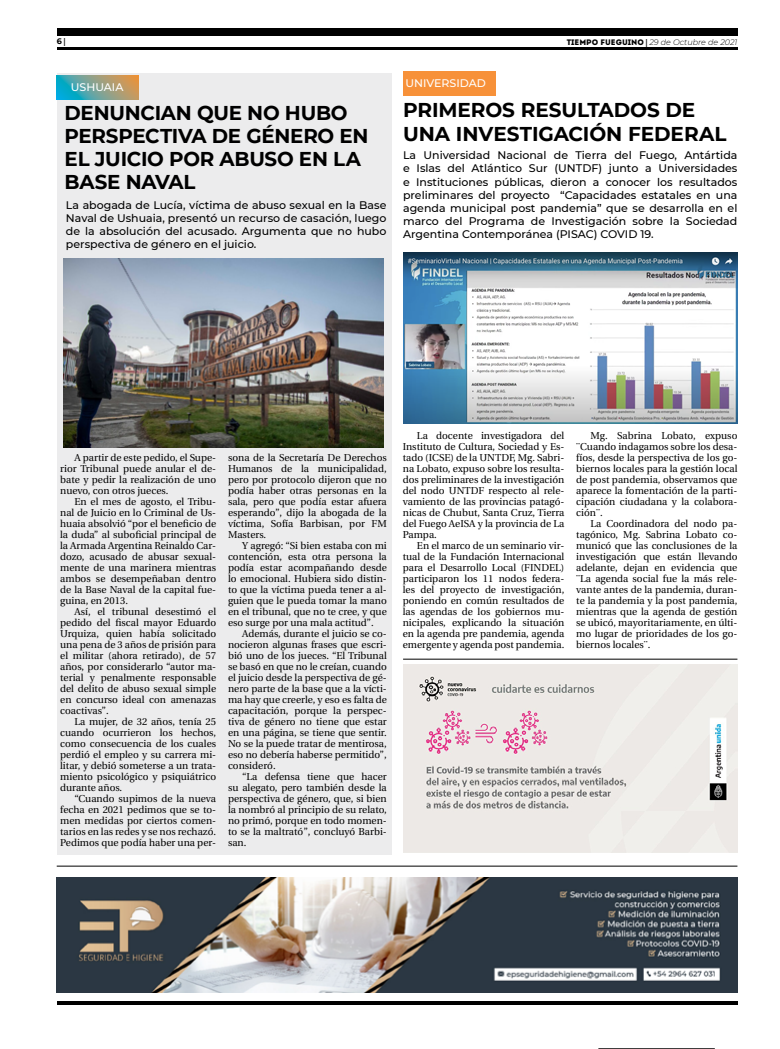
<style>
.page{position:relative;width:780px;height:1049px;background:#fff}
.page>*{position:absolute;margin:0;border:0;box-sizing:border-box;transform-origin:0 0}
.t1{font:700 20px/23px "Montserrat";letter-spacing:-.01em;color:#000}
.t2{font:500 11px/13px "Montserrat";color:#000;text-align:justify}
.t3{font:500 11px "Montserrat";color:#fff}
.t4{font:10px/11px "Utopia";color:#000;text-align:justify}
.t5{font:italic 300 8px "Montserrat";color:#000}
.t6{font:700 8px "Montserrat";color:#000}
.s1{font-family:"Utopia"}
.s2{font-family:"Intro";font-weight:400;font-style:normal}
.s3{font-family:"Utopia";font-weight:700;font-style:normal}
</style>
<div class="page">
<hr style="left:57px;top:48px;width:680px;height:2px;background:#000">
<div style="left:57px;top:28px;width:680px;height:7px;background:#000"></div>
<hr style="left:57px;top:1001px;width:680px;height:4px;background:#000">
<hr style="left:598px;top:1048px;width:116px;height:1px;background:#000">
<div style="left:57px;top:74px;width:334px;height:781px;background:#ececed"></div>
<img style="left:403px;top:665px;width:334px;height:188px">
<img style="left:57px;top:877px;width:680px;height:115px">
<hr style="left:57px;top:865px;width:680px;height:1px;background:#000">
<svg style="left:57px;top:75px;width:82px;height:24px;background:#7aa18f"></svg>
<img style="left:64px;top:258px;width:320px;height:189px">
<div style="left:403px;top:72px;width:92px;height:24px;background:#f79139"></div>
<img style="left:403px;top:252px;width:334px;height:172px">
<hr style="left:403px;top:659px;width:334px;height:1px;background:#000">
<p class="t6" style="left:57px;top:35px;width:11px">6 <span class="s1">|</span></p>
<p class="t5" style="left:566px;top:36px;width:172px"><span class="s2">TIEMPO FUEGUINO</span> <span class="s3">|</span> 29 de Octubre de 2021</p>
<p class="t3" style="left:71px;top:80px;width:54px">USHUAIA</p>
<h1 class="t1" style="left:65px;top:100px;width:305px">DENUNCIAN QUE NO HUBO<br>PERSPECTIVA DE GÉNERO EN<br>EL JUICIO POR ABUSO EN LA<br>BASE NAVAL</h1>
<p class="t2" style="left:66px;top:198px;width:322px">La abogada de Lucía, víctima de abuso sexual en la Base Naval de Ushuaia, presentó un recurso de casación, luego de la absolución del acusado. Argumenta que no hubo perspectiva de género en el juicio.</p>
<p class="t3" style="left:405px;top:76px;width:82px">UNIVERSIDAD</p>
<h1 class="t1" style="left:403px;top:98px;width:325px">PRIMEROS RESULTADOS DE<br>UNA INVESTIGACIÓN FEDERAL</h1>
<p class="t2" style="left:403px;top:149px;width:336px">La Universidad Nacional de Tierra del Fuego, Antártida e Islas del Atlántico Sur (UNTDF) junto a Universidades e Instituciones públicas, dieron a conocer los resultados preliminares del proyecto “Capacidades estatales en una agenda municipal post pandemia” que se desarrolla en el marco del Programa de Investigación sobre la Sociedad Argentina Contemporánea (PISAC) COVID 19.</p>
<p class="t4" style="left:60px;top:452px;width:157px;text-indent:14px">A partir de este pedido, el Supe&shy;rior Tribunal puede anular el de&shy;bate y pedir la realización de uno nuevo, con otros jueces.</p>
<p class="t4" style="left:60px;top:496px;width:157px;text-indent:14px">En el mes de agosto, el Tribu&shy;nal de Juicio en lo Criminal de Us&shy;huaia absolvió “por el beneficio de la duda” al suboficial principal de la Armada Argentina Reinaldo Car&shy;dozo, acusado de abusar sexual&shy;mente de una marinera mientras ambos se desempeñaban dentro de la Base Naval de la capital fue&shy;guina, en 2013.</p>
<p class="t4" style="left:60px;top:606px;width:157px;text-indent:14px">Así, el tribunal desestimó el pedido del fiscal mayor Eduardo Urquiza, quien había solicitado una pena de 3 años de prisión para el militar (ahora retirado), de 57 años, por considerarlo “autor ma&shy;terial y penalmente responsable del delito de abuso sexual simple en concurso ideal con amenazas coactivas”.</p>
<p class="t4" style="left:60px;top:716px;width:157px;text-indent:14px">La mujer, de 32 años, tenía 25 cuando ocurrieron los hechos, como consecuencia de los cuales perdió el empleo y su carrera mi&shy;litar, y debió someterse a un trata&shy;miento psicológico y psiquiátrico durante años.</p>
<p class="t4" style="left:60px;top:793px;width:157px;text-indent:14px">“Cuando supimos de la nueva fecha en 2021 pedimos que se to&shy;men medidas por ciertos comen&shy;tarios en las redes y se nos rechazó.<br>Pedimos que podía haber una per-</p>
<p class="t4" style="left:228px;top:452px;width:160px">sona de la Secretaría De Derechos Humanos de la municipalidad, pero por protocolo dijeron que no podía haber otras personas en la sala, pero que podía estar afuera esperando”, dijo la abogada de la víctima, Sofía Barbisan, por FM Masters.</p>
<p class="t4" style="left:228px;top:540px;width:160px;text-indent:14px">Y agregó: “Si bien estaba con mi contención, esta otra persona la podía estar acompañando desde lo emocional. Hubiera sido distin&shy;to que la víctima pueda tener a al&shy;guien que le pueda tomar la mano en el tribunal, que no te cree, y que eso surge por una mala actitud”.</p>
<p class="t4" style="left:228px;top:628px;width:160px;text-indent:14px">Además, durante el juicio se co&shy;nocieron algunas frases que escri&shy;bió uno de los jueces. “El Tribunal se basó en que no le creían, cuando el juicio desde la perspectiva de gé&shy;nero parte de la base que a la vícti&shy;ma hay que creerle, y eso es falta de capacitación, porque la perspec&shy;tiva de género no tiene que estar en una página, se tiene que sentir.<br>No se la puede tratar de mentirosa, eso no debería haberse permitido”, consideró.</p>
<p class="t4" style="left:228px;top:771px;width:160px;text-indent:14px">“La defensa tiene que hacer su alegato, pero también desde la perspectiva de género, que, si bien la nombró al principio de su relato, no primó, porque en todo momen&shy;to se la maltrató”, concluyó Barbi&shy;san.</p>
<p class="t4" style="left:403px;top:430px;width:163px;text-indent:14px">La docente investigadora del Instituto de Cultura, Sociedad y Es&shy;tado (ICSE) de la UNTDF, Mg. Sabri&shy;na Lobato, expuso sobre los resulta&shy;dos preliminares de la investigación del nodo UNTDF respecto al rele&shy;vamiento de las provincias patagó&shy;nicas de Chubut, Santa Cruz, Tierra del Fuego AeISA y la provincia de La Pampa.</p>
<p class="t4" style="left:403px;top:540px;width:163px;text-indent:14px">En el marco de un seminario vir&shy;tual de la Fundación Internacional para el Desarrollo Local (FINDEL) participaron los 11 nodos federa&shy;les del proyecto de investigación, poniendo en común resultados de las agendas de los gobiernos mu&shy;nicipales, explicando la situación en la agenda pre pandemia, agenda emergente y agenda post pandemia.</p>
<p class="t4" style="left:576px;top:430px;width:163px;text-indent:14px">Mg. Sabrina Lobato, expuso ¨Cuando indagamos sobre los desa&shy;fíos, desde la perspectiva de los go&shy;biernos locales para la gestión local de post pandemia, observamos que aparece la fomentación de la parti&shy;cipación ciudadana y la colabora&shy;ción¨.</p>
<p class="t4" style="left:576px;top:518px;width:163px;text-indent:14px">La Coordinadora del nodo pa&shy;tagónico, Mg. Sabrina Lobato co&shy;municó que las conclusiones de la investigación que están llevando adelante, dejan en evidencia que ¨La agenda social fue la más rele&shy;vante antes de la pandemia, duran&shy;te la pandemia y la post pandemia, mientras que la agenda de gestión se ubicó, mayoritariamente, en últi&shy;mo lugar de prioridades de los go&shy;biernos locales¨.</p>
</div>
